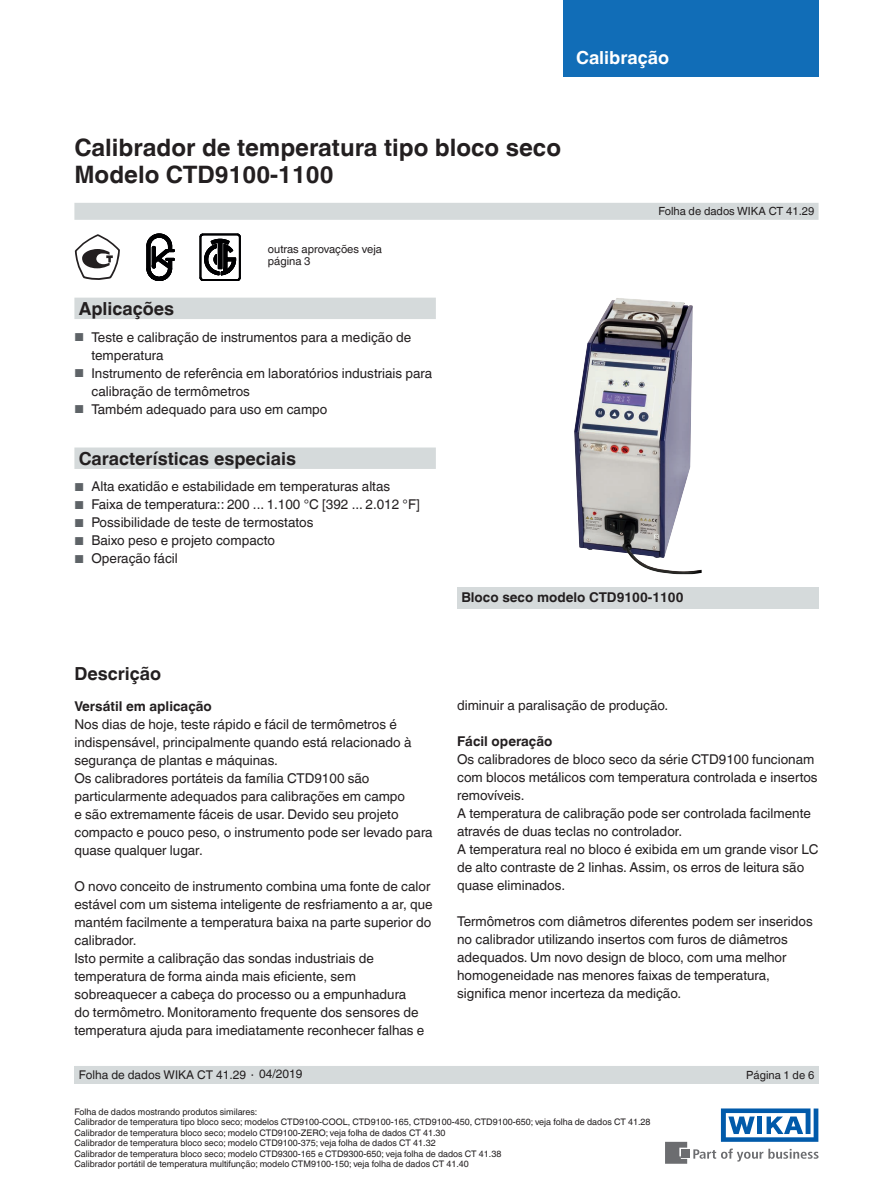
<style>
.page{position:relative;width:893px;height:1188px;background:#fff}
.page>*{position:absolute;margin:0;border:0;box-sizing:border-box;transform-origin:0 0}
.t1{font:700 24px/27px "Helvetica World";color:#231f20}
.t2{font:700 18px "Helvetica World";color:#231f20}
.t3{font:700 18px "Helvetica World";color:#fff}
.t4{font:13.5px/18px "Helvetica World";color:#231f20}
.t5{font:700 13.5px "Helvetica World";color:#231f20}
.t6{font:12px "Helvetica World";color:#231f20}
.t7{font:11.25px/12.3px "Helvetica World";color:#231f20}
.t8{font:9px/10.5px "Helvetica World";color:#231f20}
.s1{font-size:11.55px;color:#5e6367}
.s2{font-size:11.25px}
</style>
<div class="page">
<svg style="left:693px;top:1149px;width:126px;height:13px"></svg>
<div style="left:682px;top:1150px;width:8px;height:8px;background:#6c6d70"></div>
<svg style="left:665px;top:1142px;width:22px;height:22px"></svg>
<svg style="left:721px;top:1108px;width:97px;height:34px"></svg>
<div style="left:563px;top:0;width:256px;height:76px;background:#116db7"></div>
<div style="left:74px;top:203px;width:745px;height:17px;background:#d5dadb"></div>
<div style="left:74px;top:1066px;width:745px;height:18px;background:#d5dadb"></div>
<svg style="left:75px;top:234px;width:45px;height:46px"></svg>
<svg style="left:147px;top:234px;width:28px;height:47px"></svg>
<svg style="left:200px;top:234px;width:40px;height:47px"></svg>
<div style="left:457px;top:587px;width:362px;height:21px;background:#d5dadb"></div>
<img style="left:574px;top:298px;width:128px;height:276px">
<svg style="left:74px;top:298px;width:362px;height:171px"></svg>
<h2 class="t3" style="left:576px;top:47px;width:94px">Calibração</h2>
<h1 class="t1" style="left:74px;top:134px;width:488px">Calibrador de temperatura tipo bloco seco<br>Modelo CTD9100-1100</h1>
<p class="t7" style="left:268px;top:243px;width:116px">outras aprovações veja página 3</p>
<h2 class="t2" style="left:79px;top:298px;width:97px">Aplicações</h2>
<p class="t4" style="left:91px;top:328px;width:321px;text-indent:-17px"><span class="s1">■</span> Teste e calibração de instrumentos para a medição de temperatura</p>
<p class="t4" style="left:91px;top:364px;width:342px;text-indent:-17px"><span class="s1">■</span> Instrumento de referência em laboratórios industriais para calibração de termômetros</p>
<p class="t4" style="left:74px;top:400px;width:254px"><span class="s1">■</span> Também adequado para uso em campo</p>
<h2 class="t2" style="left:79px;top:448px;width:219px">Características especiais</h2>
<p class="t4" style="left:74px;top:478px;width:317px"><span class="s1">■</span> Alta exatidão e estabilidade em temperaturas altas</p>
<p class="t4" style="left:74px;top:496px;width:347px"><span class="s1">■</span> Faixa de temperatura:: 200 ... 1.100 °C [392 ... 2.012 °F]</p>
<p class="t4" style="left:74px;top:514px;width:241px"><span class="s1">■</span> Possibilidade de teste de termostatos</p>
<p class="t4" style="left:74px;top:532px;width:202px"><span class="s1">■</span> Baixo peso e projeto compacto</p>
<p class="t4" style="left:74px;top:550px;width:105px"><span class="s1">■</span> Operação fácil</p>
<p class="t7" style="left:658px;top:205px;width:157px">Folha de dados WIKA CT 41.29</p>
<p class="t5" style="left:461px;top:590px;width:224px">Bloco seco modelo CTD9100-1100</p>
<h2 class="t2" style="left:74px;top:664px;width:88px">Descrição</h2>
<p class="t5" style="left:74px;top:698px;width:139px">Versátil em aplicação</p>
<p class="t4" style="left:74px;top:715px;width:360px">Nos dias de hoje, teste rápido e fácil de termômetros é indispensável, principalmente quando está relacionado à segurança de plantas e máquinas.<br>Os calibradores portáteis da família CTD9100 são particularmente adequados para calibrações em campo<br>e são extremamente fáceis de usar. Devido seu projeto compacto e pouco peso, o instrumento pode ser levado para quase qualquer lugar.</p>
<p class="t4" style="left:74px;top:877px;width:360px">O novo conceito de instrumento combina uma fonte de calor estável com um sistema inteligente de resfriamento a ar, que mantém facilmente a temperatura baixa na parte superior do calibrador.<br>Isto permite a calibração das sondas industriais de temperatura de forma ainda mais eficiente, sem sobreaquecer a cabeça do processo ou a empunhadura<br>do termômetro. Monitoramento frequente dos sensores de temperatura ajuda para imediatamente reconhecer falhas e</p>
<p class="t4" style="left:457px;top:696px;width:213px">diminuir a paralisação de produção.</p>
<p class="t5" style="left:457px;top:734px;width:97px">Fácil operação</p>
<p class="t4" style="left:457px;top:750px;width:363px">Os calibradores de bloco seco da série CTD9100 funcionam com blocos metálicos com temperatura controlada e insertos removíveis.<br>A temperatura de calibração pode ser controlada facilmente através de duas teclas no controlador.<br>A temperatura real no bloco é exibida em um grande visor LC de alto contraste de 2 linhas. Assim, os erros de leitura são quase eliminados.</p>
<p class="t4" style="left:457px;top:912px;width:357px">Termômetros com diâmetros diferentes podem ser inseridos no calibrador utilizando insertos com furos de diâmetros adequados. Um novo design de bloco, com uma melhor homogeneidade nas menores faixas de temperatura, significa menor incerteza da medição.</p>
<p class="t6" style="left:79px;top:1068px;width:225px">Folha de dados WIKA CT 41.29 <span class="s2">∙</span> 04/2019</p>
<p class="t7" style="left:746px;top:1068px;width:69px">Página 1 de 6</p>
<p class="t8" style="left:74px;top:1107px;width:578px">Folha de dados mostrando produtos similares:<br>Calibrador de temperatura tipo bloco seco; modelos CTD9100-COOL, CTD9100-165, CTD9100-450, CTD9100-650; veja folha de dados CT 41.28<br>Calibrador de temperatura bloco seco; modelo CTD9100-ZERO; veja folha de dados CT 41.30<br>Calibrador de temperatura bloco seco; modelo CTD9100-375; veja folha de dados CT 41.32<br>Calibrador de temperatura bloco seco; modelo CTD9300-165 e CTD9300-650; veja folha de dados CT 41.38<br>Calibrador portátil de temperatura multifunção; modelo CTM9100-150; veja folha de dados CT 41.40</p>
</div>
